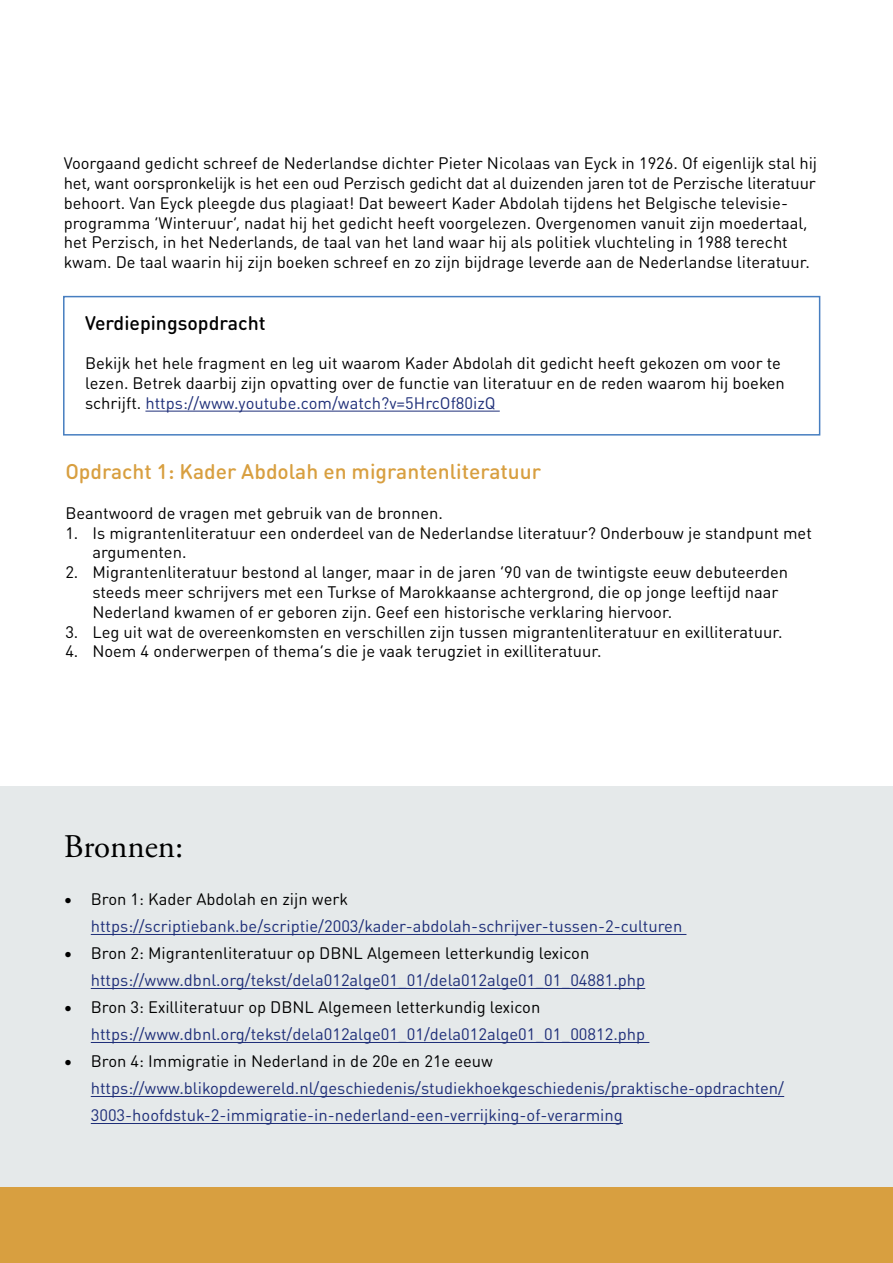
<style>
.page{position:relative;width:893px;height:1263px;background:#fff}
.page>*{position:absolute;margin:0;border:0;box-sizing:border-box;transform-origin:0 0}
.t1{font:33px "Adobe Garamond Pro";color:#000}
.t2{font:500 21px "DIN Round Pro";color:#d89f40}
.t3{font:500 19.5px "DIN Round Pro";color:#000}
.t4{font:16.5px/19.8px "DIN Round Pro";color:#000}
.t5{font:16.5px/27px "DIN Round Pro";color:#1f2f79}
.s1{color:#1f2f79}
.s2{color:#000}
</style>
<div class="page">
<div style="left:0;top:1187px;width:893px;height:76px;background:#d89f40"></div>
<hr style="left:145px;top:411px;width:355px;height:1px;background:#1f2f79">
<div style="left:63px;top:296px;width:757px;height:140px;border:2px solid #477ec0"></div>
<div style="left:0;top:787px;width:893px;height:400px;background:#e5e9ea"></div>
<hr style="left:91px;top:934px;width:595px;height:1px;background:#1f2f79">
<hr style="left:91px;top:988px;width:554px;height:1px;background:#1f2f79">
<hr style="left:91px;top:1042px;width:558px;height:1px;background:#1f2f79">
<hr style="left:91px;top:1096px;width:693px;height:1px;background:#1f2f79">
<hr style="left:91px;top:1123px;width:532px;height:1px;background:#1f2f79">
<p class="t4" style="left:64px;top:153px;width:755px">Voorgaand gedicht schreef de Nederlandse dichter Pieter Nicolaas van Eyck in 1926. Of eigenlijk stal hij het, want oorspronkelijk is het een oud Perzisch gedicht dat al duizenden jaren tot de Perzische literatuur behoort. Van Eyck pleegde dus plagiaat! Dat beweert Kader Abdolah tijdens het Belgische televisie&shy;programma ‘Winteruur’, nadat hij het gedicht heeft voorgelezen. Overgenomen vanuit zijn moedertaal, het Perzisch, in het Nederlands, de taal van het land waar hij als politiek vluchteling in 1988 terecht kwam. De taal waarin hij zijn boeken schreef en zo zijn bijdrage leverde aan de Nederlandse literatuur.</p>
<h3 class="t3" style="left:85px;top:308px;width:182px">Verdiepingsopdracht</h3>
<p class="t4" style="left:85px;top:352px;width:701px">Bekijk het hele fragment en leg uit waarom Kader Abdolah dit gedicht heeft gekozen om voor te lezen. Betrek daarbij zijn opvatting over de functie van literatuur en de reden waarom hij boeken schrijft. <span class="s1">https://www.youtube.com/watch?v=5HrcOf80izQ</span></p>
<h2 class="t2" style="left:65px;top:455px;width:477px">Opdracht 1: Kader Abdolah en migrantenliteratuur</h2>
<p class="t4" style="left:65px;top:502px;width:379px">Beantwoord de vragen met gebruik van de bronnen.</p>
<p class="t4" style="left:92px;top:522px;width:721px;text-indent:-27px">1. Is migrantenliteratuur een onderdeel van de Nederlandse literatuur? Onderbouw je standpunt met argumenten.</p>
<p class="t4" style="left:92px;top:561px;width:697px;text-indent:-27px">2. Migrantenliteratuur bestond al langer, maar in de jaren ’90 van de twintigste eeuw debuteerden steeds meer schrijvers met een Turkse of Marokkaanse achtergrond, die op jonge leeftijd naar<br>Nederland kwamen of er geboren zijn. Geef een historische verklaring hiervoor.</p>
<p class="t4" style="left:65px;top:621px;width:719px">3. Leg uit wat de overeenkomsten en verschillen zijn tussen migrantenliteratuur en exilliteratuur.</p>
<p class="t4" style="left:65px;top:641px;width:538px">4. Noem 4 onderwerpen of thema’s die je vaak terugziet in exilliteratuur.</p>
<h2 class="t1" style="left:64px;top:826px;width:121px">Bronnen:</h2>
<p class="t5" style="left:91px;top:885px;width:593px;text-indent:-27px"><span class="s2">• Bron 1: Kader Abdolah en zijn werk </span>https://scriptiebank.be/scriptie/2003/kader-abdolah-schrijver-tussen-2-culturen</p>
<p class="t5" style="left:91px;top:939px;width:556px;text-indent:-27px"><span class="s2">• Bron 2: Migrantenliteratuur op DBNL Algemeen letterkundig lexicon </span>https://www.dbnl.org/tekst/dela012alge01_01/dela012alge01_01_04881.php</p>
<p class="t5" style="left:91px;top:993px;width:556px;text-indent:-27px"><span class="s2">• Bron 3: Exilliteratuur op DBNL Algemeen letterkundig lexicon </span>https://www.dbnl.org/tekst/dela012alge01_01/dela012alge01_01_00812.php</p>
<p class="t5" style="left:91px;top:1047px;width:695px;text-indent:-27px"><span class="s2">• Bron 4: Immigratie in Nederland in de 20e en 21e eeuw </span>https://www.blikopdewereld.nl/geschiedenis/studiekhoekgeschiedenis/praktische-opdrachten/<br>3003-hoofdstuk-2-immigratie-in-nederland-een-verrijking-of-verarming</p>
</div>
